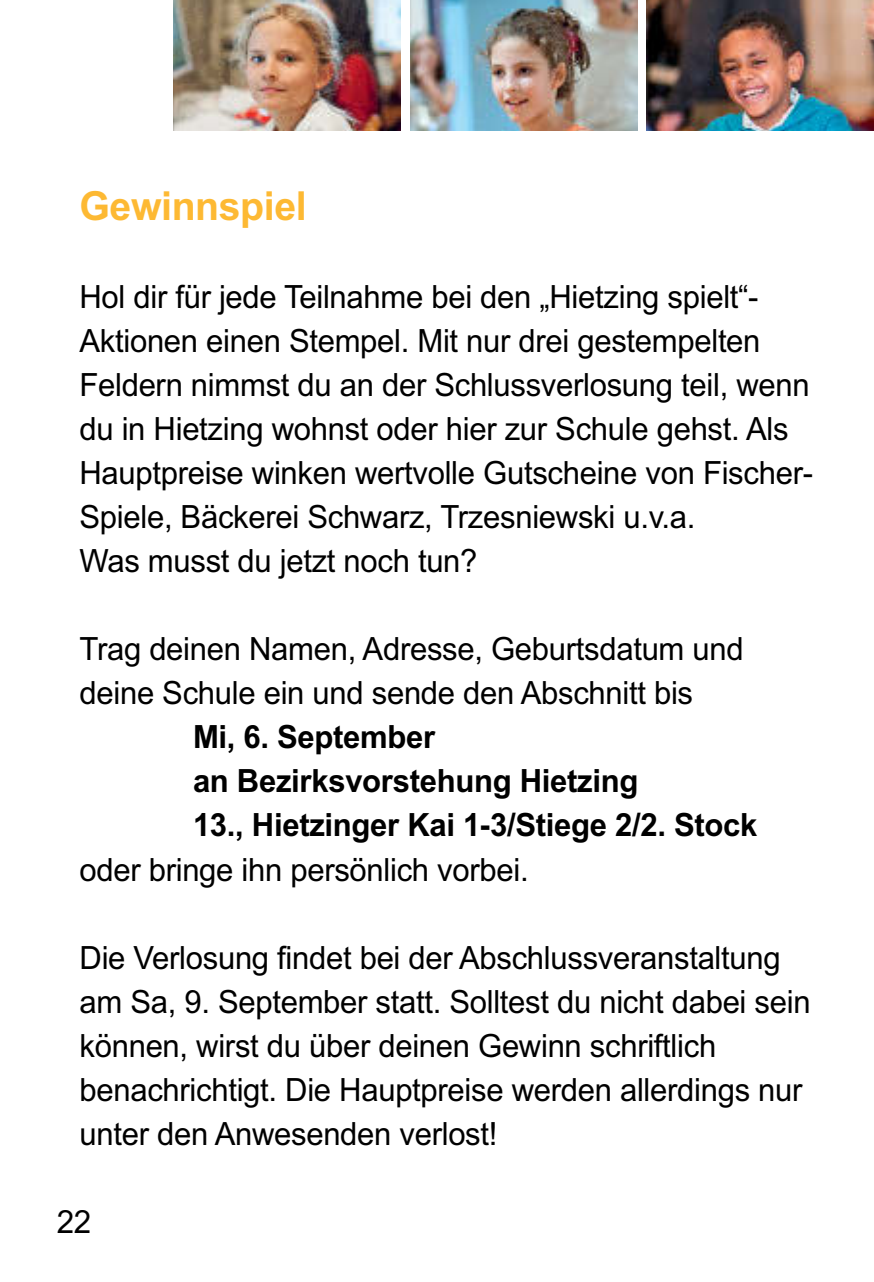
<style>
.page{position:relative;width:874px;height:1282px;background:#fff}
.page>*{position:absolute;margin:0;border:0;box-sizing:border-box;transform-origin:0 0}
.t1{font:700 40px "Arial";letter-spacing:-.01em;color:#fdb933}
.t2{font:32px/44px "Arial";letter-spacing:-.01em;color:#000}
.t3{font:700 32px/44px "Arial";letter-spacing:-.01em;color:#000}
</style>
<div class="page">
<img style="left:173px;top:0;width:227px;height:130px">
<img style="left:410px;top:0;width:227px;height:130px">
<img style="left:646px;top:0;width:227px;height:130px">
<p class="t1" style="left:79px;top:183px;width:229px">Gewinnspiel</p>
<p class="t2" style="left:79px;top:275px;width:734px">Hol dir für jede Teilnahme bei den „Hietzing spielt“- Aktionen einen Stempel. Mit nur drei gestempelten Feldern nimmst du an der Schlussverlosung teil, wenn du in Hietzing wohnst oder hier zur Schule gehst. Als Hauptpreise winken wertvolle Gutscheine von Fischer-Spiele, Bäckerei Schwarz, Trzesniewski u.v.a.<br>Was musst du jetzt noch tun?</p>
<p class="t2" style="left:79px;top:627px;width:665px">Trag deinen Namen, Adresse, Geburtsdatum und deine Schule ein und sende den Abschnitt bis</p>
<p class="t3" style="left:193px;top:715px;width:565px">Mi, 6. September<br>an Bezirksvorstehung Hietzing<br>13., Hietzinger Kai 1-3/Stiege 2/2. Stock</p>
<p class="t2" style="left:79px;top:847px;width:450px">oder bringe ihn persönlich vorbei.</p>
<p class="t2" style="left:79px;top:935px;width:732px">Die Verlosung findet bei der Abschlussveranstaltung am Sa, 9. September statt. Solltest du nicht dabei sein können, wirst du über deinen Gewinn schriftlich benachrichtigt. Die Hauptpreise werden allerdings nur unter den Anwesenden verlost!</p>
<p class="t2" style="left:57px;top:1199px;width:36px">22</p>
</div>
